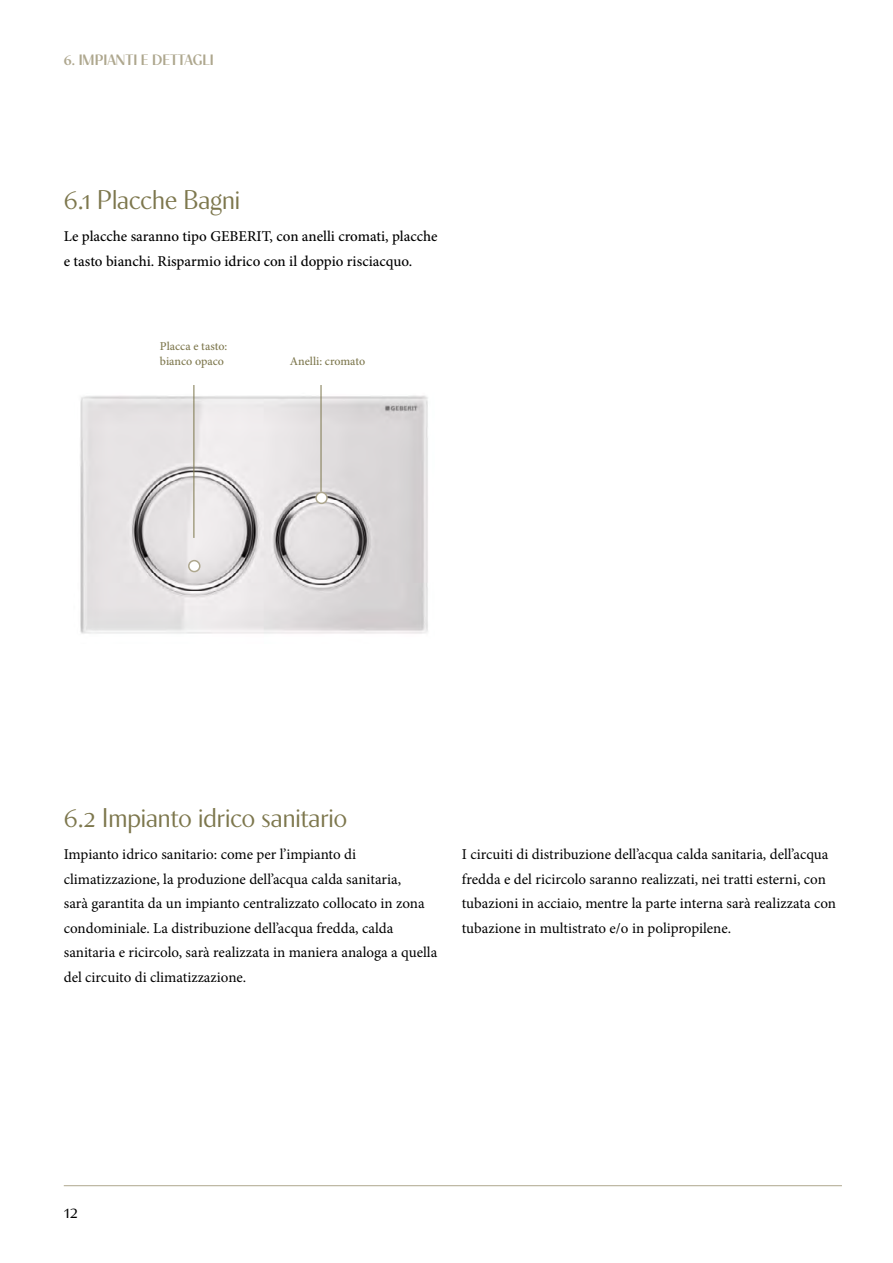
<style>
.page{position:relative;width:893px;height:1263px;background:#fff}
.page>*{position:absolute;margin:0;border:0;box-sizing:border-box;transform-origin:0 0}
.t1{font:300 27px "Contralto Small";color:#7d774d}
.t2{font:300 18px "Contralto Small";color:#000}
.t3{font:15px/24.6px "Minion Pro";color:#000}
.t4{font:500 15px/24.6px "Minion Pro";color:#000}
.t5{font:600 15px "Contralto Small";color:#aea78e}
.t6{font:500 12px/14.4px "Minion Pro";letter-spacing:-.005em;color:#7d774d}
</style>
<div class="page">
<hr style="left:64px;top:1185px;width:778px;height:1px;background:#aea78e">
<img style="left:80px;top:393px;width:348px;height:241px">
<hr style="left:194px;top:385px;width:1px;height:153px;background:#7d774d">
<div style="left:189px;top:561px;width:11px;height:11px;background:#fff;border-radius:50%"></div>
<div style="left:188px;top:560px;width:12px;height:12px;border:2px solid #aea78e;border-radius:50%"></div>
<hr style="left:321px;top:385px;width:1px;height:107px;background:#7d774d">
<div style="left:316px;top:492px;width:11px;height:11px;background:#fff;border-radius:50%"></div>
<div style="left:315px;top:492px;width:13px;height:12px;border:2px solid #aea78e;border-radius:50%"></div>
<p class="t5" style="left:64px;top:48px;width:152px">6. IMPIANTI E DETTAGLI</p>
<h1 class="t1" style="left:64px;top:179px;width:178px">6.1 Placche Bagni</h1>
<p class="t4" style="left:64px;top:224px;width:375px">Le placche saranno tipo GEBERIT, con anelli cromati, placche e tasto bianchi. Risparmio idrico con il doppio risciacquo.</p>
<p class="t6" style="left:160px;top:340px;width:69px">Placca e tasto: bianco opaco</p>
<p class="t6" style="left:290px;top:354px;width:77px">Anelli: cromato</p>
<h1 class="t1" style="left:64px;top:797px;width:285px">6.2 Impianto idrico sanitario</h1>
<p class="t3" style="left:64px;top:842px;width:375px">Impianto idrico sanitario: come per l’impianto di climatizzazione, la produzione dell’acqua calda sanitaria,<br>sarà garantita da un impianto centralizzato collocato in zona condominiale. La distribuzione dell’acqua fredda, calda sanitaria e ricircolo, sarà realizzata in maniera analoga a quella del circuito di climatizzazione.</p>
<p class="t3" style="left:462px;top:842px;width:376px">I circuiti di distribuzione dell’acqua calda sanitaria, dell’acqua fredda e del ricircolo saranno realizzati, nei tratti esterni, con tubazioni in acciaio, mentre la parte interna sarà realizzata con tubazione in multistrato e/o in polipropilene.</p>
<p class="t2" style="left:64px;top:1198px;width:16px">12</p>
</div>
